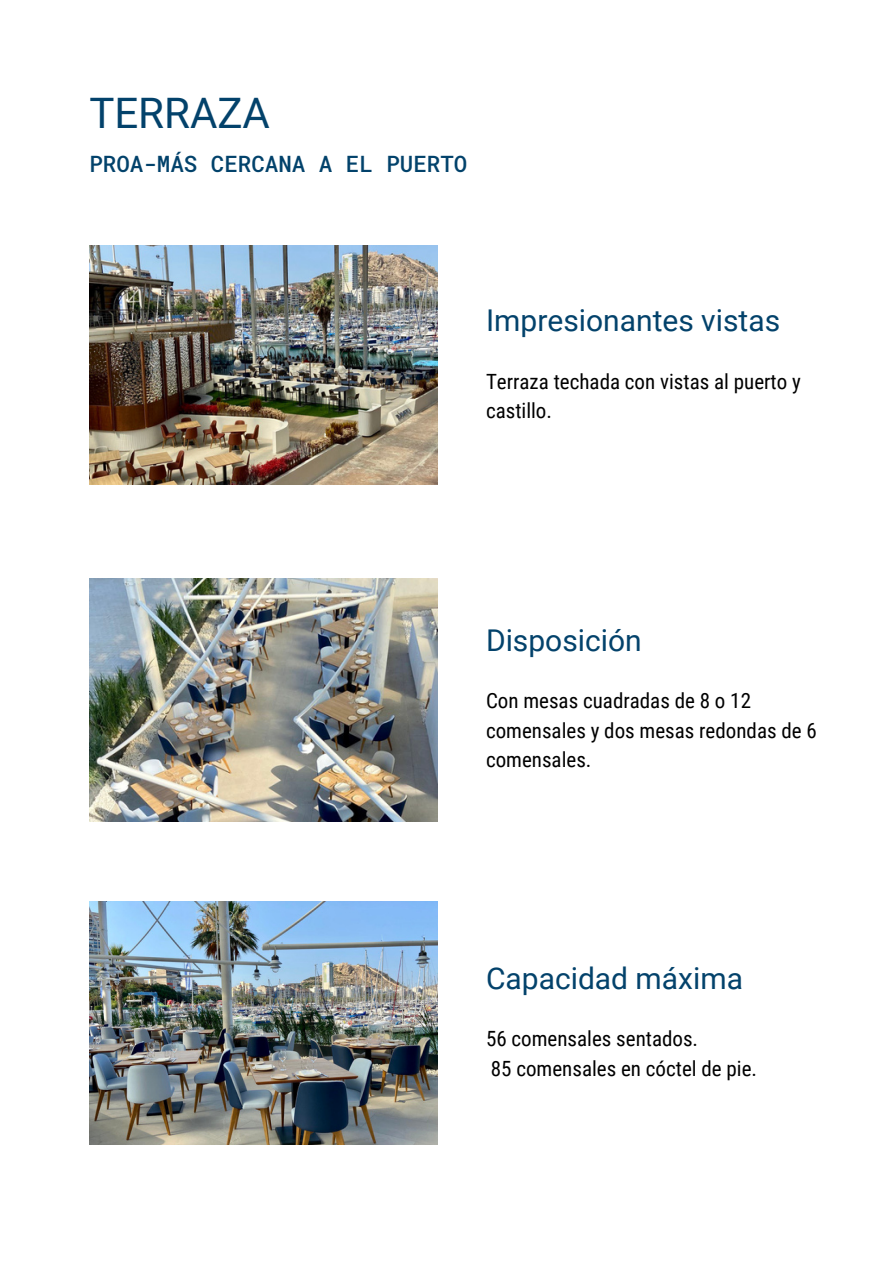
<style>
.page{position:relative;width:893px;height:1264px;background:#fff}
.page>*{position:absolute;margin:0;border:0;box-sizing:border-box;transform-origin:0 0}
.t1{font:42px "Roboto";color:#03426b}
.t2{font:30px "Roboto";color:#03426b}
.t3{font:500 22.5px "Roboto Mono";color:#02426b}
.t4{font:21px/29.2px "Roboto Condensed";color:#000}
</style>
<div class="page">
<img style="left:89px;top:245px;width:348px;height:240px">
<img style="left:89px;top:578px;width:348px;height:243px">
<img style="left:89px;top:901px;width:348px;height:243px">
<p class="t1" style="left:89px;top:89px;width:182px">TERRAZA</p>
<p class="t3" style="left:89px;top:149px;width:379px">PROA-MÁS CERCANA A EL PUERTO</p>
<p class="t2" style="left:486px;top:303px;width:295px">Impresionantes vistas</p>
<h2 class="t4" style="left:486px;top:367px;width:316px">Terraza techada con vistas al puerto y castillo.</h2>
<h2 class="t2" style="left:486px;top:623px;width:157px">Disposición</h2>
<p class="t4" style="left:486px;top:686px;width:332px">Con mesas cuadradas de 8 o 12 comensales y dos mesas redondas de 6 comensales.</p>
<p class="t2" style="left:486px;top:960px;width:258px">Capacidad máxima</p>
<h2 class="t4" style="left:486px;top:1024px;width:213px">56 comensales sentados.</h2>
<p class="t4" style="left:491px;top:1053px;width:268px">85 comensales en cóctel de pie.</p>
</div>
